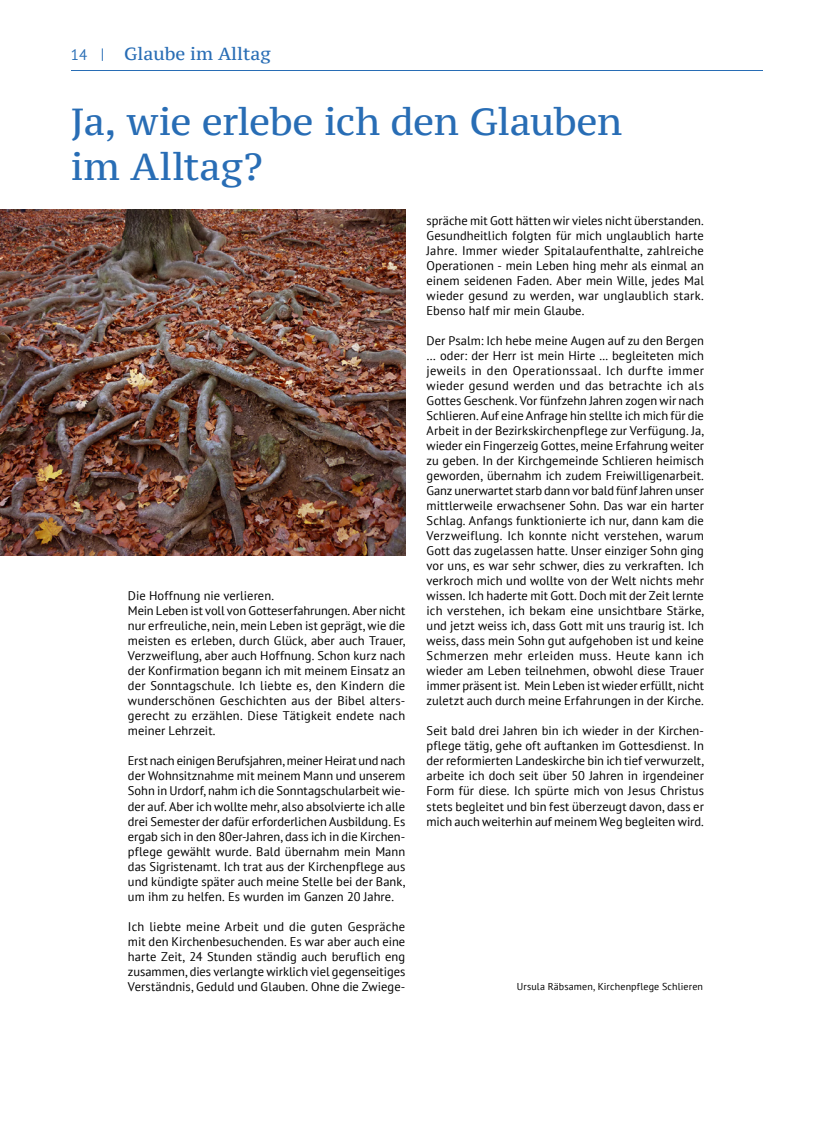
<style>
.page{position:relative;width:833px;height:1134px;background:#fff}
.page>*{position:absolute;margin:0;border:0;box-sizing:border-box;transform-origin:0 0}
.t1{font:37.5px/45px "PT Serif Caption";letter-spacing:-.015em;color:#286db5}
.t2{font:17.5px "PT Serif Caption";color:#286db5}
.t3{font:15px "PT Sans";color:#286db5}
.t4{font:12.5px/15px "PT Sans";letter-spacing:.005em;color:#000;text-align:justify}
.t5{font:10px "PT Sans";letter-spacing:.015em;color:#000}
</style>
<div class="page">
<hr style="left:71px;top:70px;width:691px;height:1px;background:#286db5">
<img style="left:0;top:210px;width:405px;height:345px">
<p class="t3" style="left:71px;top:45px;width:35px">14 |</p>
<h2 class="t2" style="left:124px;top:43px;width:148px">Glaube im Alltag</h2>
<h1 class="t1" style="left:71px;top:99px;width:553px">Ja, wie erlebe ich den Glauben im Alltag?</h1>
<p class="t4" style="left:128px;top:588px;width:279px;text-align:left">Die Hoffnung nie verlieren.<br>Mein Leben ist voll von Gotteserfahrungen. Aber nicht nur erfreuliche, nein, mein Leben ist geprägt, wie die meisten es erleben, durch Glück, aber auch Trauer, Verzweiflung, aber auch Hoffnung. Schon kurz nach der Konfirmation begann ich mit meinem Einsatz an der Sonntagschule. Ich liebte es, den Kindern die wunderschönen Geschichten aus der Bibel alters&shy;gerecht zu erzählen. Diese Tätigkeit endete nach meiner Lehrzeit.</p>
<p class="t4" style="left:128px;top:753px;width:279px">Erst nach einigen Berufsjahren, meiner Heirat und nach der Wohnsitznahme mit meinem Mann und unserem Sohn in Urdorf, nahm ich die Sonntagschularbeit wie&shy;der auf. Aber ich wollte mehr, also absolvierte ich alle drei Semester der dafür erforderlichen Ausbildung. Es ergab sich in den 80er-Jahren, dass ich in die Kirchen&shy;pflege gewählt wurde. Bald übernahm mein Mann das Sigristenamt. Ich trat aus der Kirchenpflege aus und kündigte später auch meine Stelle bei der Bank, um ihm zu helfen. Es wurden im Ganzen 20 Jahre.</p>
<p class="t4" style="left:128px;top:918px;width:279px">Ich liebte meine Arbeit und die guten Gespräche mit den Kirchenbesuchenden. Es war aber auch eine harte Zeit, 24 Stunden ständig auch beruflich eng zusammen, dies verlangte wirklich viel gegenseitiges Verständnis, Geduld und Glauben. Ohne die Zwiege-</p>
<p class="t4" style="left:426px;top:213px;width:279px">spräche mit Gott hätten wir vieles nicht überstanden.<br>Gesundheitlich folgten für mich unglaublich harte Jahre. Immer wieder Spitalaufenthalte, zahlreiche Operationen - mein Leben hing mehr als einmal an einem seidenen Faden. Aber mein Wille, jedes Mal wieder gesund zu werden, war unglaublich stark.<br>Ebenso half mir mein Glaube.</p>
<p class="t4" style="left:426px;top:333px;width:279px">Der Psalm: Ich hebe meine Augen auf zu den Bergen … oder: der Herr ist mein Hirte ... begleiteten mich jeweils in den Operationssaal. Ich durfte immer wieder gesund werden und das betrachte ich als Gottes Geschenk. Vor fünfzehn Jahren zogen wir nach Schlieren. Auf eine Anfrage hin stellte ich mich für die Arbeit in der Bezirkskirchenpflege zur Verfügung. Ja, wieder ein Fingerzeig Gottes, meine Erfahrung weiter zu geben. In der Kirchgemeinde Schlieren heimisch geworden, übernahm ich zudem Freiwilligenarbeit.<br>Ganz unerwartet starb dann vor bald fünf Jahren unser mittlerweile erwachsener Sohn. Das war ein harter Schlag. Anfangs funktionierte ich nur, dann kam die Verzweiflung. Ich konnte nicht verstehen, warum Gott das zugelassen hatte. Unser einziger Sohn ging vor uns, es war sehr schwer, dies zu verkraften. Ich verkroch mich und wollte von der Welt nichts mehr wissen. Ich haderte mit Gott. Doch mit der Zeit lernte ich verstehen, ich bekam eine unsichtbare Stärke, und jetzt weiss ich, dass Gott mit uns traurig ist. Ich weiss, dass mein Sohn gut aufgehoben ist und keine Schmerzen mehr erleiden muss. Heute kann ich wieder am Leben teilnehmen, obwohl diese Trauer immer präsent ist. Mein Leben ist wieder erfüllt, nicht zuletzt auch durch meine Erfahrungen in der Kirche.</p>
<p class="t4" style="left:426px;top:723px;width:279px">Seit bald drei Jahren bin ich wieder in der Kirchen&shy;pflege tätig, gehe oft auftanken im Gottesdienst. In der reformierten Landeskirche bin ich tief verwurzelt, arbeite ich doch seit über 50 Jahren in irgendeiner Form für diese. Ich spürte mich von Jesus Christus stets begleitet und bin fest überzeugt davon, dass er mich auch weiterhin auf meinem Weg begleiten wird.</p>
<p class="t5" style="left:517px;top:980px;width:188px">Ursula Räbsamen, Kirchenpflege Schlieren</p>
</div>
